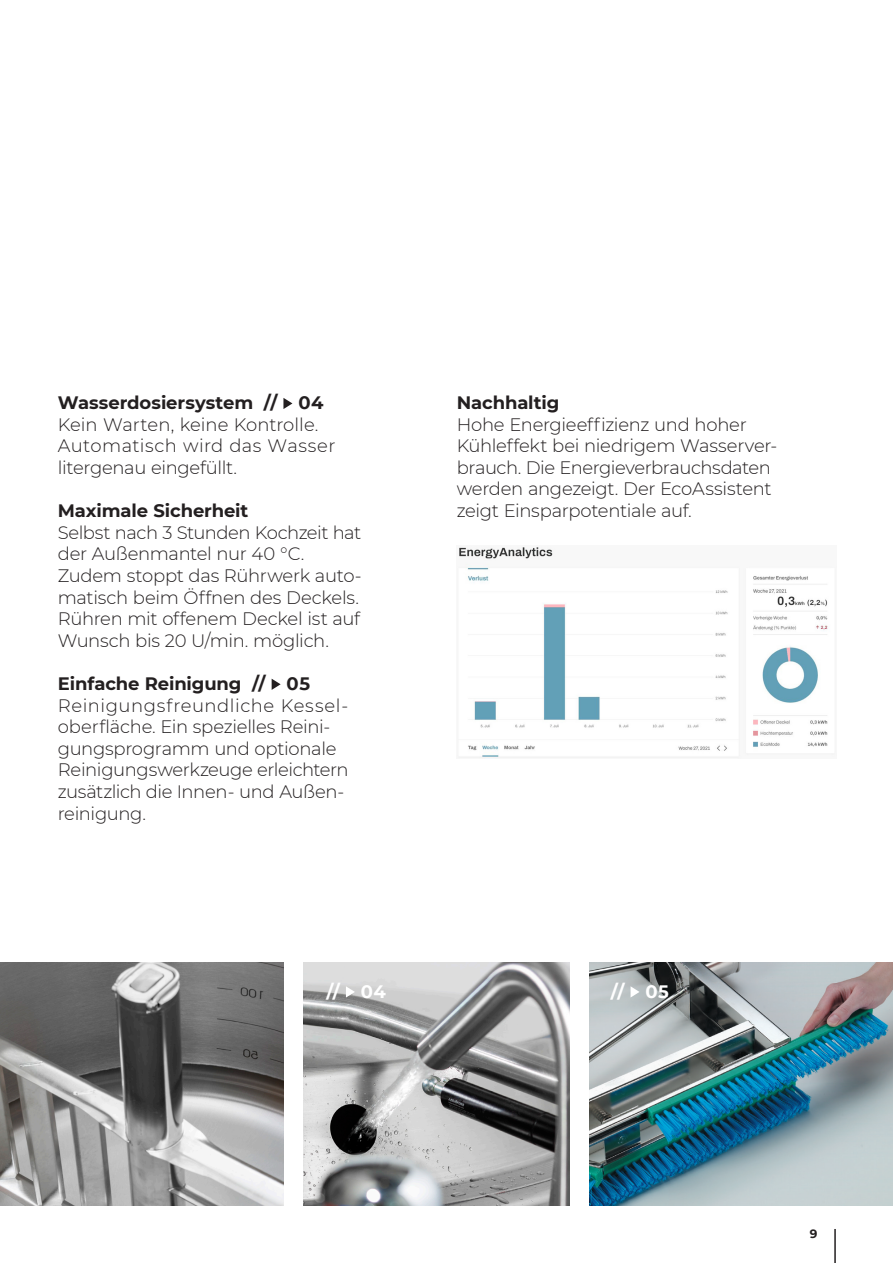
<style>
.page{position:relative;width:893px;height:1263px;background:#fff}
.page>*{position:absolute;margin:0;border:0;box-sizing:border-box;transform-origin:0 0}
.t1{font:300 18px/21.6px "Montserrat";letter-spacing:-.015em;color:#231f20}
.t2{font:700 18px "Montserrat";letter-spacing:-.005em;color:#231f20}
.t3{font:700 18px "Montserrat";color:#fff}
.t4{font:700 12px "Montserrat";color:#231f20}
</style>
<div class="page">
<hr style="left:834px;top:1229px;width:2px;height:34px;background:#231f20">
<svg style="left:283px;top:398px;width:9px;height:11px"></svg>
<svg style="left:272px;top:679px;width:9px;height:11px"></svg>
<img style="left:0;top:963px;width:283px;height:242px">
<img style="left:303px;top:963px;width:266px;height:242px">
<svg style="left:346px;top:986px;width:9px;height:11px"></svg>
<img style="left:458px;top:547px;width:375px;height:211px">
<img style="left:590px;top:963px;width:303px;height:242px">
<svg style="left:631px;top:986px;width:9px;height:11px"></svg>
<p class="t2" style="left:58px;top:390px;width:267px">Wasserdosiersystem // 04</p>
<p class="t1" style="left:58px;top:413px;width:279px">Kein Warten, keine Kontrolle.<br>Automatisch wird das Wasser litergenau eingefüllt.</p>
<p class="t2" style="left:58px;top:498px;width:192px">Maximale Sicherheit</p>
<p class="t1" style="left:58px;top:521px;width:305px">Selbst nach 3 Stunden Kochzeit hat der Außenmantel nur 40 °C.<br>Zudem stoppt das Rührwerk auto&shy;matisch beim Öffnen des Deckels.<br>Rühren mit offenem Deckel ist auf<br>Wunsch bis 20 U/min. möglich.</p>
<p class="t2" style="left:58px;top:670px;width:254px">Einfache Reinigung // 05</p>
<p class="t1" style="left:58px;top:694px;width:292px">Reinigungsfreundliche Kessel&shy;oberfläche. Ein spezielles Reini&shy;gungsprogramm und optionale<br>Reinigungswerkzeuge erleichtern zusätzlich die Innen- und Außen&shy;reinigung.</p>
<p class="t2" style="left:457px;top:390px;width:104px">Nachhaltig</p>
<p class="t1" style="left:457px;top:413px;width:322px">Hohe Energieeffizienz und hoher Kühleffekt bei niedrigem Wasserver&shy;brauch. Die Energieverbrauchsdaten werden angezeigt. Der EcoAssistent zeigt Einsparpotentiale auf.</p>
<p class="t3" style="left:326px;top:978px;width:61px">// 04</p>
<p class="t3" style="left:611px;top:978px;width:60px">// 05</p>
<p class="t4" style="left:810px;top:1225px;width:9px">9</p>
</div>
